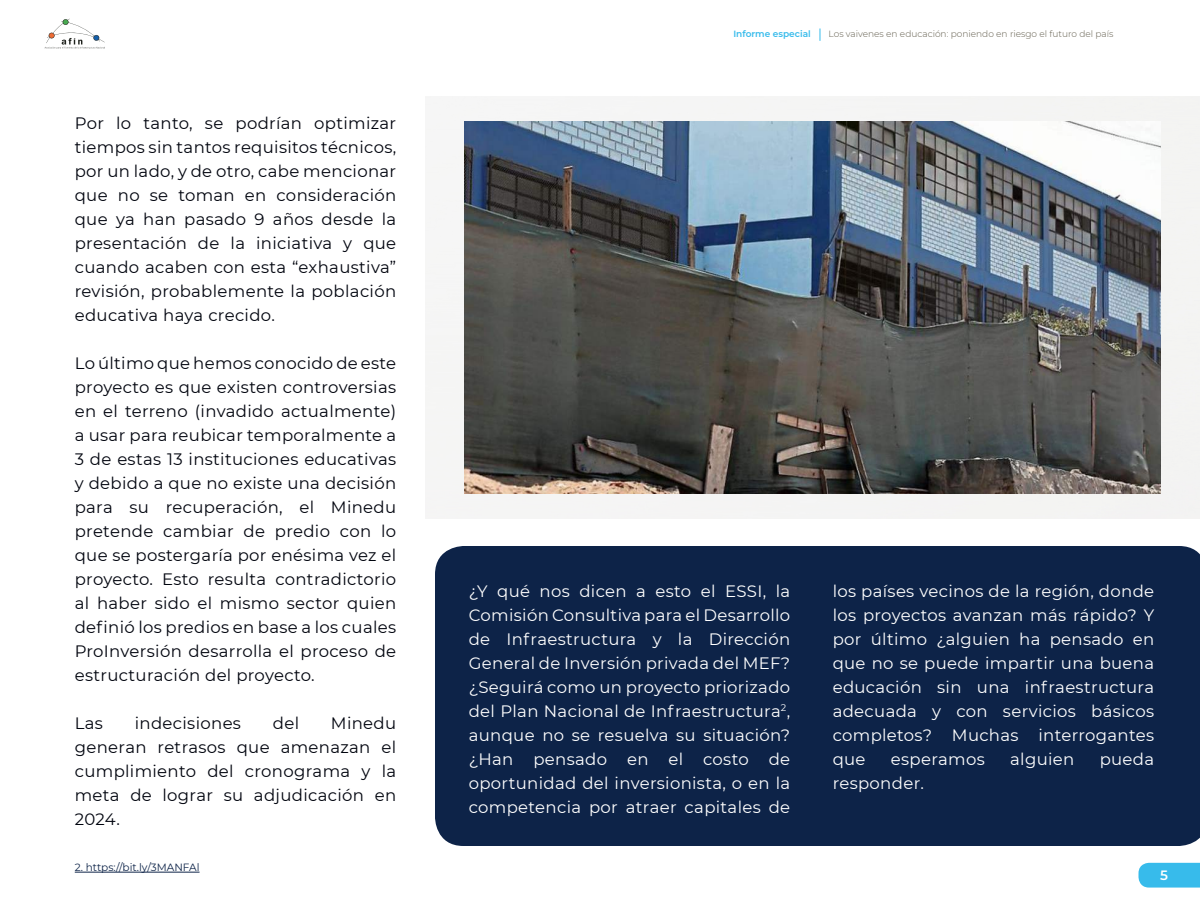
<style>
.page{position:relative;width:1200px;height:900px;background:#fff}
.page>*{position:absolute;margin:0;border:0;box-sizing:border-box;transform-origin:0 0}
.t1{font:16.5px/24px "Montserrat";letter-spacing:.02em;color:#00040e;text-align:justify}
.t2{font:16.5px/24px "Montserrat";letter-spacing:.02em;color:#fff;text-align:justify}
.t3{font:600 13.5px "Montserrat";color:#fff}
.t4{font:10.5px "Montserrat";color:#0d2348}
.t5{font:300 9px "Montserrat";color:#625d4d}
.t6{font:600 9px "Montserrat";color:#37bbeb}
</style>
<div class="page">
<svg style="left:1138px;top:863px;width:62px;height:25px;background:#41beec"></svg>
<svg style="left:820px;top:28px;width:1px;height:13px"></svg>
<svg style="left:45px;top:19px;width:60px;height:30px"></svg>
<div style="left:425px;top:97px;width:775px;height:421px;background:#f5f4f4"></div>
<div style="left:435px;top:546px;width:765px;height:300px;background:#0d2348"></div>
<img style="left:465px;top:122px;width:696px;height:372px">
<hr style="left:75px;top:872px;width:125px;height:1px;background:#0d2348">
<p class="t1" style="left:75px;top:111px;width:323px">Por lo tanto, se podrían optimizar tiempos sin tantos requisitos técnicos, por un lado, y de otro, cabe mencionar que no se toman en consideración que ya han pasado 9 años desde la presentación de la iniciativa y que cuando acaben con esta “exhaustiva” revisión, probablemente la población educativa haya crecido.</p>
<p class="t1" style="left:75px;top:351px;width:323px">Lo último que hemos conocido de este proyecto es que existen controversias en el terreno (invadido actualmente) a usar para reubicar temporalmente a 3 de estas 13 instituciones educativas y debido a que no existe una decisión para su recuperación, el Minedu pretende cambiar de predio con lo que se postergaría por enésima vez el proyecto. Esto resulta contradictorio al haber sido el mismo sector quien definió los predios en base a los cuales ProInversión desarrolla el proceso de estructuración del proyecto.</p>
<p class="t1" style="left:75px;top:711px;width:30px">Las</p>
<p class="t1" style="left:135px;top:711px;width:108px">indecisiones</p>
<p class="t1" style="left:273px;top:711px;width:28px">del</p>
<p class="t1" style="left:75px;top:711px;width:323px;text-indent:256px">Minedu generan retrasos que amenazan el cumplimiento del cronograma y la meta de lograr su adjudicación en 2024.</p>
<p class="t4" style="left:75px;top:860px;width:126px">2. https://bit.ly/3MANFAl</p>
<p class="t6" style="left:733px;top:28px;width:79px">Informe especial</p>
<p class="t5" style="left:829px;top:28px;width:286px">Los vaivenes en educación: poniendo en riesgo el futuro del país</p>
<p class="t2" style="left:469px;top:578px;width:323px">¿Y qué nos dicen a esto el ESSI, la Comisión Consultiva para el Desarrollo de Infraestructura y la Dirección General de Inversión privada del MEF? ¿Seguirá como un proyecto priorizado del Plan Nacional de Infraestructura<sup>2</sup>, aunque no se resuelva su situación? ¿Han pensado en el costo de oportunidad del inversionista, o en la competencia por atraer capitales de</p>
<p class="t2" style="left:833px;top:578px;width:323px">los países vecinos de la región, donde los proyectos avanzan más rápido? Y por último ¿alguien ha pensado en que no se puede impartir una buena educación sin una infraestructura adecuada y con servicios básicos completos? Muchas interrogantes que</p>
<p class="t2" style="left:891px;top:746px;width:95px">esperamos</p>
<p class="t2" style="left:1010px;top:746px;width:66px">alguien</p>
<p class="t2" style="left:1100px;top:746px;width:56px">pueda</p>
<p class="t2" style="left:833px;top:770px;width:93px">responder.</p>
<p class="t3" style="left:1160px;top:865px;width:9px">5</p>
</div>
